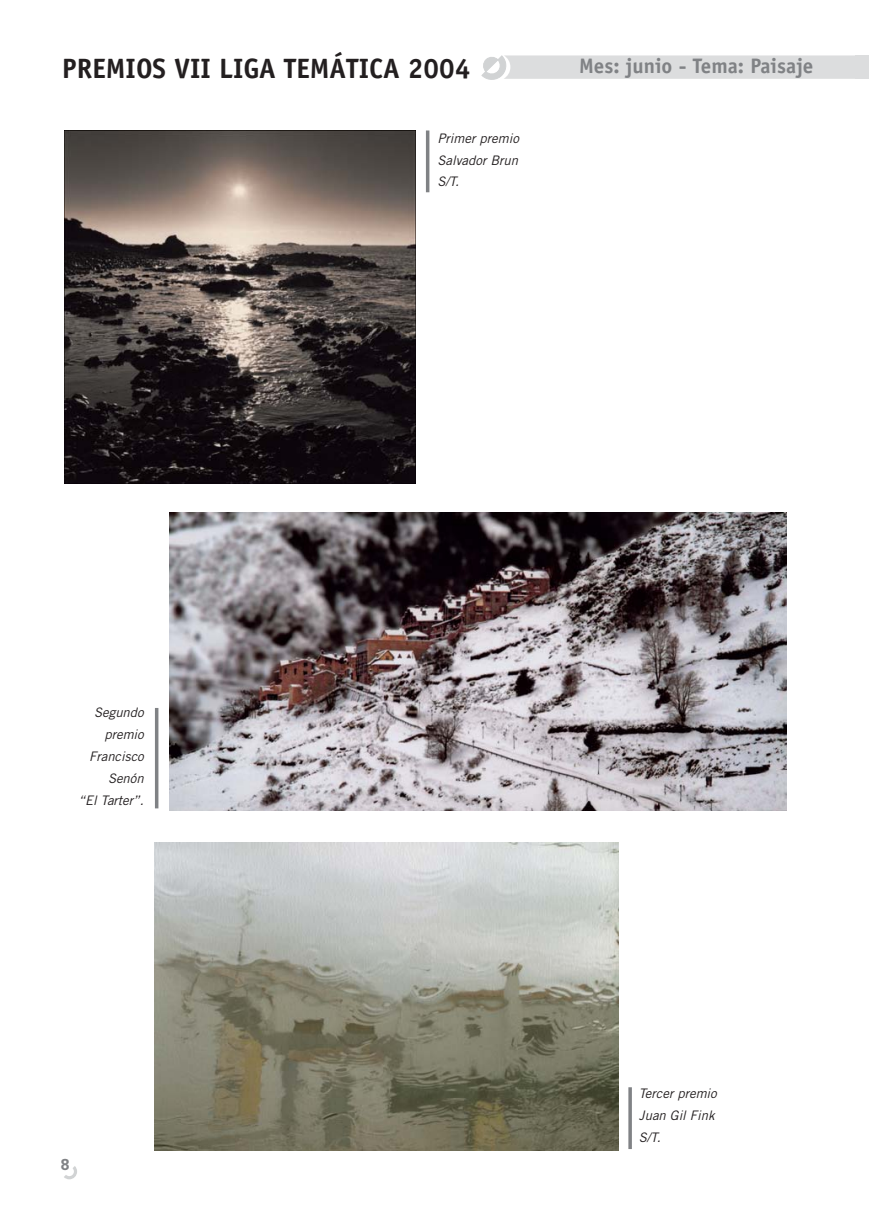
<style>
.page{position:relative;width:874px;height:1221px;background:#fff}
.page>*{position:absolute;margin:0;border:0;box-sizing:border-box;transform-origin:0 0}
.t1{font:700 28px "Officina Sans";color:#231f20}
.t2{font:700 21px "Officina Sans";color:#808285}
.t3{font:700 15.75px "Zurich BT";color:#808285}
.t4{font:italic 13.12px/21.9px "Trade Gothic";color:#231f20;text-align:justify}
</style>
<div class="page">
<img style="left:65px;top:130px;width:350px;height:353px">
<img style="left:169px;top:512px;width:616px;height:298px">
<img style="left:155px;top:842px;width:463px;height:308px">
<svg style="left:481px;top:55px;width:373px;height:25px;background:#dedfe0"></svg>
<div style="left:854px;top:55px;width:14px;height:24px;background:#dcddde"></div>
<svg style="left:426px;top:130px;width:3px;height:62px"></svg>
<hr style="left:155px;top:708px;width:3px;height:100px;background:#808285">
<hr style="left:628px;top:1087px;width:3px;height:61px;background:#808285">
<svg style="left:64px;top:1166px;width:13px;height:13px"></svg>
<h1 class="t1" style="left:62px;top:58px;width:409px">PREMIOS VII LIGA TEMÁTICA 2004</h1>
<h2 class="t2" style="left:578px;top:58px;width:236px">Mes: junio - Tema: Paisaje</h2>
<p class="t4" style="left:79px;top:703px;width:69px;text-align:right">Segundo premio<br>Francisco<br>Senón<br>“El Tarter”.</p>
<p class="t3" style="left:61px;top:1158px;width:10px">8</p>
<p class="t4" style="left:437px;top:128px;width:85px">Primer premio Salvador Brun S/T.</p>
<p class="t4" style="left:638px;top:1083px;width:82px;text-align:left">Tercer premio<br>Juan Gil Fink<br>S/T.</p>
</div>
